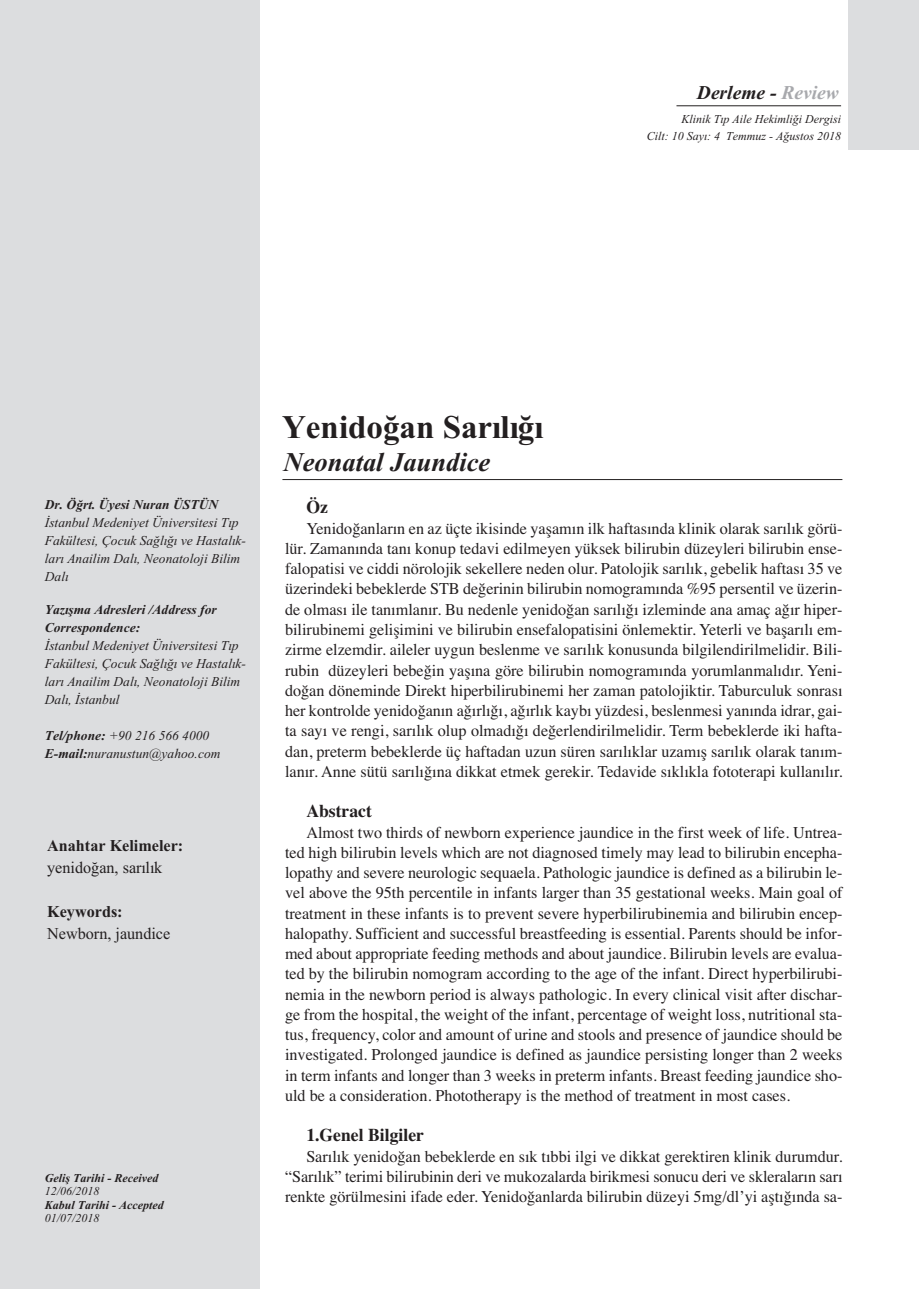
<style>
.page{position:relative;width:919px;height:1289px;background:#fff}
.page>*{position:absolute;margin:0;border:0;box-sizing:border-box;transform-origin:0 0}
.t1{font:700 33px "Times New Roman";color:#231f20}
.t2{font:italic 700 27px "Times New Roman";color:#231f20}
.t3{font:italic 700 19.5px "Times New Roman";color:#231f20}
.t4{font:700 18px "Times";color:#231f20}
.t5{font:16.5px/20.2px "Times";color:#231f20;text-align:justify}
.t6{font:16.5px "Times New Roman";color:#231f20}
.t7{font:700 16.5px "Times New Roman";color:#231f20}
.t8{font:italic 13.5px/18px "Times New Roman";color:#231f20}
.t9{font:italic 700 13.5px/18px "Times New Roman";color:#231f20}
.t10{font:italic 12px/16.6px "Times New Roman";color:#231f20;text-align:right}
.t11{font:italic 700 12px "Times New Roman";color:#231f20}
.s1{color:#a8a9ad}
.s2{font-weight:700}
</style>
<div class="page">
<div style="left:0;top:0;width:260px;height:1288px;background:#dcdddf"></div>
<div style="left:848px;top:0;width:70px;height:149px;background:#dcdddf"></div>
<hr style="left:282px;top:479px;width:560px;height:1px;background:#231f20">
<hr style="left:676px;top:105px;width:165px;height:1px;background:#231f20">
<p class="t3" style="left:696px;top:86px;width:143px">Derleme - <span class="s1">Review</span></p>
<p class="t10" style="left:646px;top:112px;width:196px">Klinik Tıp Aile Hekimliği Dergisi<br>Cilt: 10 Sayı: 4 Temmuz - Ağustos 2018</p>
<p class="t9" style="left:45px;top:497px;width:175px">Dr. Öğrt. Üyesi Nuran ÜSTÜN</p>
<p class="t8" style="left:45px;top:515px;width:202px">İstanbul Medeniyet Üniversitesi Tıp<br>Fakültesi, Çocuk Sağlığı ve Hastalık&shy;ları Anailim Dalı, Neonatoloji Bilim<br>Dalı</p>
<p class="t9" style="left:45px;top:602px;width:173px">Yazışma Adresleri /Address for<br>Correspondence:</p>
<p class="t8" style="left:45px;top:637px;width:202px">İstanbul Medeniyet Üniversitesi Tıp<br>Fakültesi, Çocuk Sağlığı ve Hastalık&shy;ları Anailim Dalı, Neonatoloji Bilim<br>Dalı, İstanbul</p>
<p class="t8" style="left:45px;top:727px;width:177px"><span class="s2">Tel/phone:</span> +90 216 566 4000<br><span class="s2">E-mail:</span>nuranustun@yahoo.com</p>
<p class="t7" style="left:47px;top:840px;width:138px">Anahtar Kelimeler:</p>
<p class="t6" style="left:47px;top:862px;width:116px">yenidoğan, sarılık</p>
<p class="t7" style="left:47px;top:906px;width:77px">Keywords:</p>
<p class="t6" style="left:47px;top:927px;width:125px">Newborn, jaundice</p>
<p class="t11" style="left:45px;top:1173px;width:115px">Geliş Tarihi - Received</p>
<p class="t10" style="left:45px;top:1184px;width:56px">12/06/2018</p>
<p class="t11" style="left:45px;top:1200px;width:121px">Kabul Tarihi - Accepted</p>
<p class="t10" style="left:45px;top:1211px;width:56px">01/07/2018</p>
<h1 class="t1" style="left:282px;top:416px;width:263px">Yenidoğan Sarılığı</h1>
<h2 class="t2" style="left:283px;top:453px;width:208px">Neonatal Jaundice</h2>
<p class="t4" style="left:306px;top:501px;width:23px">Öz</p>
<p class="t5" style="left:285px;top:519px;width:559px;text-indent:21px">Yenidoğanların en az üçte ikisinde yaşamın ilk haftasında klinik olarak sarılık görü&shy;lür. Zamanında tanı konup tedavi edilmeyen yüksek bilirubin düzeyleri bilirubin ense&shy;falopatisi ve ciddi nörolojik sekellere neden olur. Patolojik sarılık, gebelik haftası 35 ve üzerindeki bebeklerde STB değerinin bilirubin nomogramında %95 persentil ve üzerin&shy;de olması ile tanımlanır. Bu nedenle yenidoğan sarılığı izleminde ana amaç ağır hiper&shy;bilirubinemi gelişimini ve bilirubin ensefalopatisini önlemektir. Yeterli ve başarılı em&shy;zirme elzemdir. aileler uygun beslenme ve sarılık konusunda bilgilendirilmelidir. Bili&shy;rubin düzeyleri bebeğin yaşına göre bilirubin nomogramında yorumlanmalıdır. Yeni&shy;doğan döneminde Direkt hiperbilirubinemi her zaman patolojiktir. Taburculuk sonrası her kontrolde yenidoğanın ağırlığı, ağırlık kaybı yüzdesi, beslenmesi yanında idrar, gai&shy;ta sayı ve rengi, sarılık olup olmadığı değerlendirilmelidir. Term bebeklerde iki hafta&shy;dan, preterm bebeklerde üç haftadan uzun süren sarılıklar uzamış sarılık olarak tanım&shy;lanır. Anne sütü sarılığına dikkat etmek gerekir. Tedavide sıklıkla fototerapi kullanılır.</p>
<p class="t4" style="left:306px;top:805px;width:67px">Abstract</p>
<p class="t5" style="left:285px;top:823px;width:559px;text-indent:21px">Almost two thirds of newborn experience jaundice in the first week of life. Untrea&shy;ted high bilirubin levels which are not diagnosed timely may lead to bilirubin encepha&shy;lopathy and severe neurologic sequaela. Pathologic jaundice is defined as a bilirubin le&shy;vel above the 95th percentile in infants larger than 35 gestational weeks. Main goal of treatment in these infants is to prevent severe hyperbilirubinemia and bilirubin encep&shy;halopathy. Sufficient and successful breastfeeding is essential. Parents should be infor&shy;med about appropriate feeding methods and about jaundice. Bilirubin levels are evalua&shy;ted by the bilirubin nomogram according to the age of the infant. Direct hyperbilirubi&shy;nemia in the newborn period is always pathologic. In every clinical visit after dischar&shy;ge from the hospital, the weight of the infant, percentage of weight loss, nutritional sta&shy;tus, frequency, color and amount of urine and stools and presence of jaundice should be investigated. Prolonged jaundice is defined as jaundice persisting longer than 2 weeks in term infants and longer than 3 weeks in preterm infants. Breast feeding jaundice sho&shy;uld be a consideration. Phototherapy is the method of treatment in most cases.</p>
<p class="t4" style="left:306px;top:1129px;width:119px">1.Genel Bilgiler</p>
<p class="t5" style="left:285px;top:1147px;width:559px;text-indent:21px">Sarılık yenidoğan bebeklerde en sık tıbbi ilgi ve dikkat gerektiren klinik durumdur. “Sarılık” terimi bilirubinin deri ve mukozalarda birikmesi sonucu deri ve skleraların sarı renkte görülmesini ifade eder. Yenidoğanlarda bilirubin düzeyi 5mg/dl’yi aştığında sa-</p>
</div>
